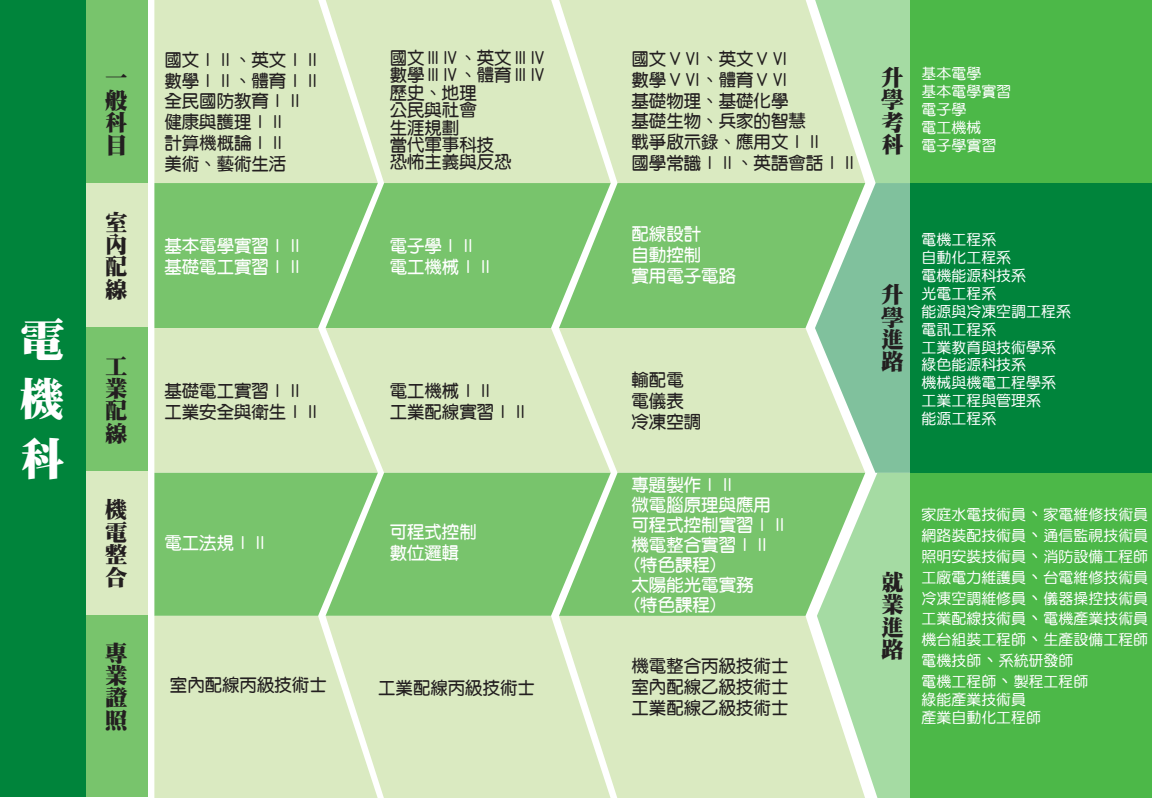
<style>
.page{position:relative;width:1152px;height:798px;background:#fff}
.page>*{position:absolute;margin:0;border:0;box-sizing:border-box;transform-origin:0 0}
.t1{font:44.81px/59.8px "DF Ming W12 WINP BF";color:#fff;text-align:justify}
.t2{font:22.44px/22.4px "DF Ming W12 WIN BF";color:#231f20;text-align:justify}
.t3{font:17.44px/20.9px "DF Yuan W7 WIN BF";color:#231f20}
.t4{font:17.44px/19.9px "DF Yuan W7 WIN BF";color:#fff}
.t5{font:14.94px/17.9px "DF Yuan W5 WIN BF";color:#fff}
.s1{font-family:"DF Yuan W7 WIN BF";font-size:17.44px}
</style>
<div class="page">
<div style="left:85px;top:1px;width:63px;height:182px;background:#78c46c"></div>
<div style="left:154px;top:0;width:172px;height:183px;background:#daeac1"></div>
<div style="left:326px;top:0;width:233px;height:183px;background:#daeac1"></div>
<div style="left:559px;top:0;width:256px;height:183px;background:#daeac1"></div>
<div style="left:85px;top:183px;width:63px;height:144px;background:#daeac1"></div>
<div style="left:378px;top:183px;width:181px;height:145px;background:#78c46c"></div>
<div style="left:559px;top:183px;width:256px;height:145px;background:#78c46c"></div>
<div style="left:85px;top:327px;width:63px;height:144px;background:#78c46c"></div>
<div style="left:85px;top:614px;width:63px;height:183px;background:#78c46c"></div>
<div style="left:378px;top:328px;width:181px;height:144px;background:#daeac1"></div>
<div style="left:559px;top:328px;width:256px;height:144px;background:#daeac1"></div>
<div style="left:85px;top:471px;width:63px;height:144px;background:#daeac1"></div>
<svg style="left:154px;top:183px;width:224px;height:432px;background:#9dd28d"></svg>
<div style="left:325px;top:472px;width:234px;height:143px;background:#78c46c"></div>
<div style="left:154px;top:615px;width:171px;height:182px;background:#daeac1"></div>
<div style="left:325px;top:615px;width:234px;height:182px;background:#daeac1"></div>
<div style="left:559px;top:615px;width:256px;height:182px;background:#daeac1"></div>
<div style="left:559px;top:472px;width:256px;height:143px;background:#78c46c"></div>
<div style="left:910px;top:0;width:242px;height:183px;background:#4cb848"></div>
<div style="left:910px;top:472px;width:242px;height:325px;background:#4cb848"></div>
<div style="left:910px;top:183px;width:242px;height:289px;background:#00843b"></div>
<div style="left:0;top:1px;width:85px;height:796px;background:#00843b"></div>
<svg style="left:815px;top:0;width:95px;height:797px;background:#a9d8aa"></svg>
<h1 class="t1" style="left:20px;top:309px;width:46px">電機科</h1>
<p class="t2" style="left:105px;top:66px;width:24px">一般科目</p>
<p class="t2" style="left:105px;top:210px;width:24px">室內配線</p>
<p class="t2" style="left:105px;top:354px;width:24px">工業配線</p>
<p class="t2" style="left:105px;top:498px;width:24px">機電整合</p>
<p class="t2" style="left:105px;top:641px;width:24px">專業證照</p>
<p class="t3" style="left:164px;top:49px;width:158px">國文ⅠⅡ、英文ⅠⅡ數學ⅠⅡ、體育ⅠⅡ全民國防教育ⅠⅡ健康與護理ⅠⅡ<br>計算機概論ⅠⅡ<br>美術、藝術生活</p>
<p class="t3" style="left:390px;top:49px;width:158px;line-height:17.4px">國文ⅢⅣ、英文ⅢⅣ數學ⅢⅣ、體育ⅢⅣ歷史、地理<br>公民與社會<br>生涯規劃<br>當代軍事科技<br>恐怖主義與反恐</p>
<p class="t3" style="left:631px;top:48px;width:228px">國文ⅤⅥ、英文ⅤⅥ<br>數學ⅤⅥ、體育ⅤⅥ<br>基礎物理、基礎化學<br>基礎生物、兵家的智慧<br>戰爭啟示錄、應用文ⅠⅡ<br>國學常識ⅠⅡ、英語會話ⅠⅡ</p>
<p class="t4" style="left:164px;top:235px;width:141px;line-height:20.9px">基本電學實習ⅠⅡ基礎電工實習ⅠⅡ</p>
<p class="t4" style="left:390px;top:235px;width:106px;line-height:20.9px">電子學ⅠⅡ電工機械ⅠⅡ</p>
<p class="t3" style="left:164px;top:380px;width:158px">基礎電工實習ⅠⅡ工業安全與衛生ⅠⅡ</p>
<p class="t4" style="left:164px;top:532px;width:106px">電工法規ⅠⅡ</p>
<p class="t3" style="left:170px;top:674px;width:158px">室內配線丙級技術士</p>
<p class="t3" style="left:390px;top:380px;width:141px">電工機械ⅠⅡ<br>工業配線實習ⅠⅡ</p>
<p class="t4" style="left:390px;top:521px;width:89px;line-height:20.9px">可程式控制數位邏輯</p>
<p class="t3" style="left:378px;top:676px;width:158px">工業配線丙級技術士</p>
<p class="t4" style="left:631px;top:223px;width:106px;line-height:20.9px">配線設計<br>自動控制<br>實用電子電路</p>
<p class="t3" style="left:631px;top:369px;width:71px">輸配電電儀表冷凍空調</p>
<p class="t4" style="left:631px;top:475px;width:158px">專題製作ⅠⅡ<br>微電腦原理與應用可程式控制實習ⅠⅡ機電整合實習ⅠⅡ<br>(特色課程)<br>太陽能光電實務<br>(特色課程)</p>
<p class="t3" style="left:631px;top:655px;width:158px;text-align:justify">機電整合丙級技術士室內配線乙級技術士工業配線乙級技術士</p>
<p class="t2" style="left:881px;top:66px;width:24px">升學考科</p>
<p class="t5" style="left:921px;top:64px;width:91px">基本電學<br>基本電學實習電子學<br>電工機械<br>電子學實習</p>
<p class="t2" style="left:881px;top:283px;width:24px">升學進路</p>
<p class="t5" style="left:921px;top:230px;width:151px">電機工程系<br>自動化工程系<br>電機能源科技系<br>光電工程系<br>能源與冷凍空調工程系電訊工程系<br>工業教育與技術學系綠色能源科技系<br>機械與機電工程學系工業工程與管理系<br>能源工程系</p>
<p class="t2" style="left:881px;top:570px;width:24px">就業進路</p>
<p class="t5" style="left:921px;top:503px;width:228px;line-height:20.9px">家庭水電技術員<span class="s1">、</span>家電維修技術員網路裝配技術員<span class="s1">、</span>通信監視技術員照明安裝技術員<span class="s1">、</span>消防設備工程師工廠電力維護員<span class="s1">、</span>台電維修技術員冷凍空調維修員<span class="s1">、</span>儀器操控技術員工業配線技術員<span class="s1">、</span>電機產業技術員機台組裝工程師<span class="s1">、</span>生產設備工程師電機技師<span class="s1">、</span>系統研發師<br>電機工程師<span class="s1">、</span>製程工程師</p>
<p class="t5" style="left:921px;top:690px;width:121px">綠能產業技術員產業自動化工程師</p>
</div>
